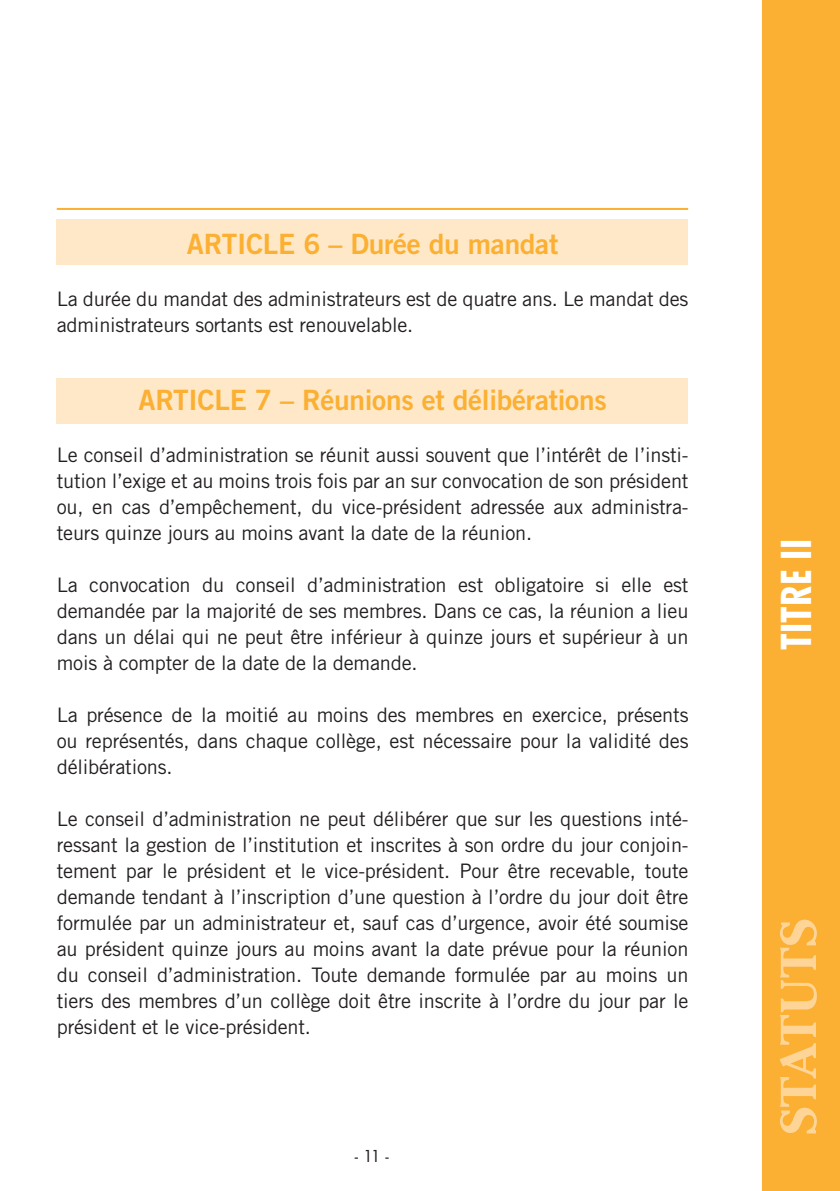
<style>
.page{position:relative;width:840px;height:1191px;background:#fff}
.page>*{position:absolute;margin:0;border:0;box-sizing:border-box;transform-origin:0 0}
.t1{font:700 50px "Cheltenham";letter-spacing:.005em;color:#fed497}
.t2{font:700 condensed 40px "Futura";color:#fff}
.t3{font:28px "Trade Gothic LT Std Bd 2";letter-spacing:-.01em;color:#fbb033}
.t4{font:20px/26px "Trade Gothic LT Std";letter-spacing:-.01em;color:#231f20;text-align:justify}
.t5{font:16px "Futura";color:#231f20}
</style>
<div class="page">
<hr style="left:57px;top:208px;width:630px;height:2px;background:#fbb033">
<div style="left:57px;top:220px;width:630px;height:45px;background:#fee8c7"></div>
<div style="left:57px;top:378px;width:630px;height:46px;background:#fee8c7"></div>
<div style="left:762px;top:0;width:77px;height:1191px;background:#fbb033"></div>
<h3 class="t3" style="left:187px;top:227px;width:372px">ARTICLE 6 – Durée du mandat</h3>
<p class="t4" style="left:57px;top:286px;width:633px">La durée du mandat des administrateurs est de quatre ans. Le mandat des administrateurs sortants est renouvelable.</p>
<h3 class="t3" style="left:138px;top:383px;width:469px">ARTICLE 7 – Réunions et délibérations</h3>
<p class="t4" style="left:57px;top:442px;width:633px">Le conseil d’administration se réunit aussi souvent que l’intérêt de l’insti&shy;tution l’exige et au moins trois fois par an sur convocation de son président ou, en cas d’empêchement, du vice-président adressée aux administra&shy;teurs quinze jours au moins avant la date de la réunion.</p>
<p class="t4" style="left:57px;top:572px;width:633px">La convocation du conseil d’administration est obligatoire si elle est demandée par la majorité de ses membres. Dans ce cas, la réunion a lieu dans un délai qui ne peut être inférieur à quinze jours et supérieur à un mois à compter de la date de la demande.</p>
<p class="t4" style="left:57px;top:702px;width:633px">La présence de la moitié au moins des membres en exercice, présents ou représentés, dans chaque collège, est nécessaire pour la validité des délibérations.</p>
<p class="t4" style="left:57px;top:806px;width:633px">Le conseil d’administration ne peut délibérer que sur les questions inté&shy;ressant la gestion de l’institution et inscrites à son ordre du jour conjoin&shy;tement par le président et le vice-président. Pour être recevable, toute demande tendant à l’inscription d’une question à l’ordre du jour doit être formulée par un administrateur et, sauf cas d’urgence, avoir été soumise au président quinze jours au moins avant la date prévue pour la réunion du conseil d’administration. Toute demande formulée par au moins un tiers des membres d’un collège doit être inscrite à l’ordre du jour par le président et le vice-président.</p>
<p class="t5" style="left:355px;top:1146px;width:35px">- 11 -</p>
<h2 class="t2" style="left:771px;top:649px;width:108px;rotate:-90deg">Titre II</h2>
<h1 class="t1" style="left:768px;top:1134px;width:215px;rotate:-90deg">Statuts</h1>
</div>
